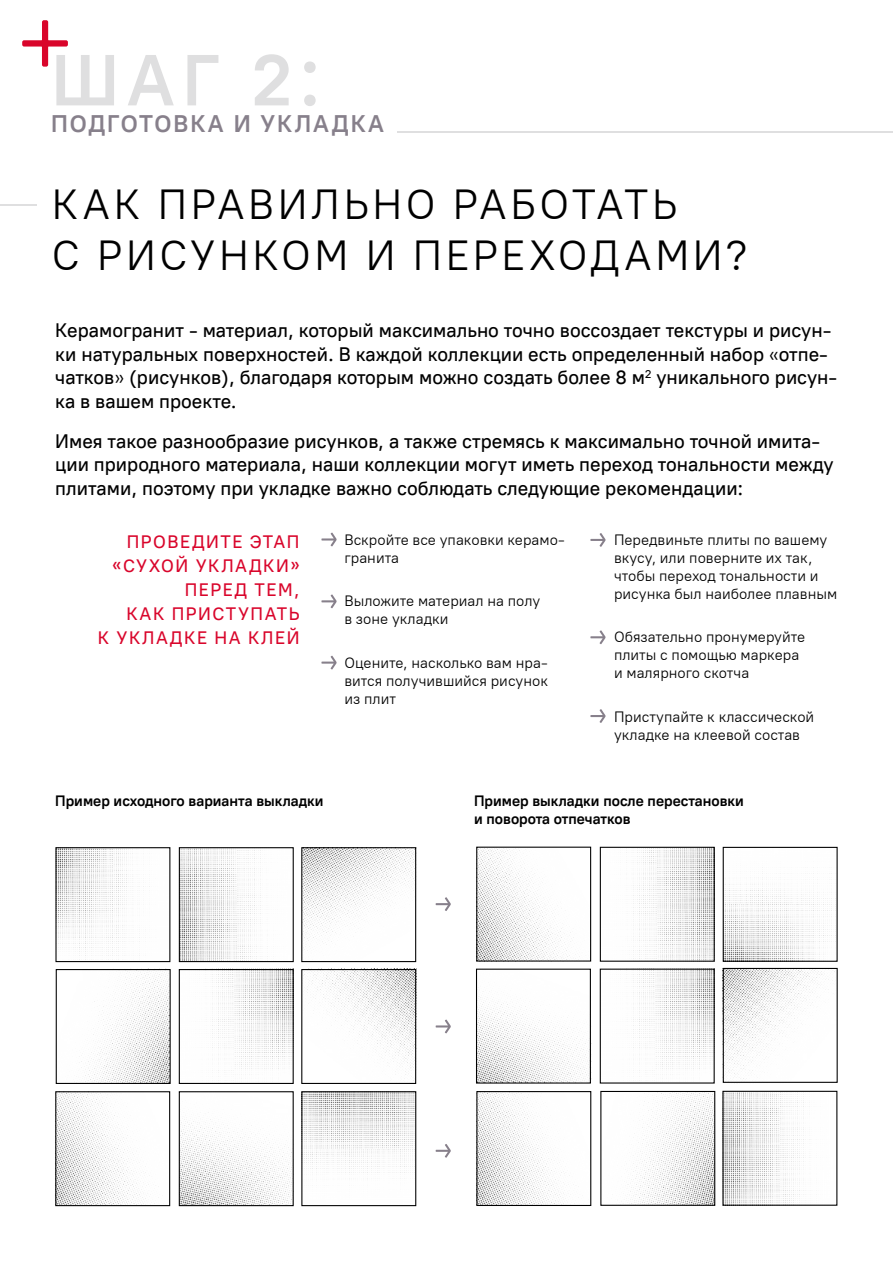
<style>
.page{position:relative;width:893px;height:1263px;background:#fff}
.page>*{position:absolute;margin:0;border:0;box-sizing:border-box;transform-origin:0 0}
.t1{font:72px "PT Root UIVF";color:#dfdfe0}
.t2{font:42px/51px "PT Root UI";letter-spacing:.085em;color:#000}
.t3{font:700 24px "PT Root UI";letter-spacing:.085em;color:#87808b}
.t4{font:500 19.5px/23.4px "PT Root UI";color:#000}
.t5{font:18.75px "Myriad Pro";color:#000}
.t6{font:500 18px/24px "PT Root UI";letter-spacing:.085em;color:#d9052b;text-align:right}
.t7{font:15px/18px "PT Root UI";color:#000}
.t8{font:700 15px/18px "PT Root UI";color:#000}
.s1{font-weight:400}
</style>
<div class="page">
<svg style="left:22px;top:20px;width:46px;height:47px"></svg>
<hr style="left:398px;top:132px;width:495px;height:1px;background:#dfdfe0">
<hr style="left:0;top:204px;width:36px;height:2px;background:#dfdfe0">
<img style="left:57px;top:849px;width:93px;height:111px">
<div style="left:55px;top:847px;width:115px;height:115px;border:1px solid #000"></div>
<img style="left:181px;top:849px;width:87px;height:111px">
<div style="left:179px;top:847px;width:115px;height:115px;border:1px solid #000"></div>
<img style="left:303px;top:849px;width:111px;height:102px">
<div style="left:301px;top:847px;width:115px;height:115px;border:1px solid #000"></div>
<img style="left:303px;top:971px;width:111px;height:110px">
<div style="left:301px;top:969px;width:115px;height:115px;border:1px solid #000"></div>
<img style="left:212px;top:971px;width:80px;height:104px">
<div style="left:179px;top:969px;width:115px;height:115px;border:1px solid #000"></div>
<img style="left:79px;top:971px;width:90px;height:111px">
<div style="left:56px;top:969px;width:115px;height:115px;border:1px solid #000"></div>
<img style="left:57px;top:1093px;width:102px;height:111px">
<div style="left:55px;top:1091px;width:115px;height:115px;border:1px solid #000"></div>
<img style="left:181px;top:1119px;width:111px;height:85px">
<div style="left:179px;top:1091px;width:115px;height:115px;border:1px solid #000"></div>
<img style="left:303px;top:1093px;width:111px;height:86px">
<div style="left:301px;top:1091px;width:115px;height:115px;border:1px solid #000"></div>
<img style="left:725px;top:867px;width:111px;height:93px">
<div style="left:723px;top:847px;width:115px;height:115px;border:1px solid #000"></div>
<img style="left:626px;top:849px;width:87px;height:111px">
<div style="left:600px;top:847px;width:115px;height:115px;border:1px solid #000"></div>
<img style="left:478px;top:849px;width:102px;height:110px">
<div style="left:476px;top:847px;width:115px;height:114px;border:1px solid #000"></div>
<img style="left:725px;top:970px;width:110px;height:109px">
<div style="left:723px;top:968px;width:115px;height:115px;border:1px solid #000"></div>
<img style="left:620px;top:970px;width:93px;height:105px">
<div style="left:600px;top:968px;width:115px;height:115px;border:1px solid #000"></div>
<img style="left:477px;top:968px;width:114px;height:113px">
<div style="left:476px;top:969px;width:115px;height:114px;border:1px solid #000"></div>
<img style="left:478px;top:1093px;width:97px;height:111px">
<div style="left:476px;top:1091px;width:115px;height:115px;border:1px solid #000"></div>
<img style="left:628px;top:1093px;width:85px;height:111px">
<div style="left:600px;top:1091px;width:115px;height:115px;border:1px solid #000"></div>
<img style="left:724px;top:1093px;width:86px;height:111px">
<div style="left:722px;top:1091px;width:115px;height:115px;border:1px solid #000"></div>
<svg style="left:321px;top:532px;width:16px;height:14px"></svg>
<svg style="left:590px;top:533px;width:15px;height:14px"></svg>
<svg style="left:590px;top:630px;width:15px;height:14px"></svg>
<svg style="left:590px;top:709px;width:15px;height:14px"></svg>
<svg style="left:321px;top:594px;width:16px;height:14px"></svg>
<svg style="left:321px;top:656px;width:16px;height:13px"></svg>
<svg style="left:436px;top:897px;width:15px;height:14px"></svg>
<svg style="left:436px;top:1019px;width:15px;height:14px"></svg>
<svg style="left:436px;top:1144px;width:15px;height:14px"></svg>
<h1 class="t1" style="left:51px;top:34px;width:271px">ШАГ 2:</h1>
<p class="t3" style="left:51px;top:109px;width:334px">ПОДГОТОВКА И УКЛАДКА</p>
<h2 class="t2" style="left:52px;top:178px;width:697px">КАК ПРАВИЛЬНО РАБОТАТЬ<br>С РИСУНКОМ И ПЕРЕХОДАМИ?</h2>
<p class="t4" style="left:55px;top:319px;width:784px">Керамогранит - материал, который максимально точно воссоздает текстуры и рисун&shy;ки натуральных поверхностей. В каждой коллекции есть определенный набор <span class="s1">«</span>отпе&shy;чатков<span class="s1">»</span> (рисунков), благодаря которым можно создать более 8 м<sup>2</sup> уникального рисун&shy;ка в вашем проекте.</p>
<p class="t4" style="left:55px;top:429px;width:780px">Имея такое разнообразие рисунков, а также стремясь к максимально точной имита&shy;ции природного материала, наши коллекции могут иметь переход тональности между плитами, поэтому при укладке важно соблюдать следующие рекомендации:</p>
<p class="t5" style="left:489px;top:344px;width:319px">Пример исходного варианта выкладки</p>
<p class="t6" style="left:98px;top:529px;width:203px">ПРОВЕДИТЕ ЭТАП «СУХОЙ УКЛАДКИ»<br>ПЕРЕД ТЕМ,<br>КАК ПРИСТУПАТЬ<br>К УКЛАДКЕ НА КЛЕЙ</p>
<p class="t7" style="left:344px;top:530px;width:222px">Вскройте все упаковки керамо&shy;гранита</p>
<p class="t7" style="left:344px;top:592px;width:197px">Выложите материал на полу в зоне укладки</p>
<p class="t7" style="left:344px;top:653px;width:205px;text-align:justify">Оцените, насколько вам нра&shy;вится получившийся рисунок из плит</p>
<p class="t7" style="left:614px;top:530px;width:225px">Передвиньте плиты по вашему вкусу, или поверните их так, чтобы переход тональности и рисунка был наиболее плавным</p>
<p class="t7" style="left:614px;top:628px;width:193px">Обязательно пронумеруйте плиты с помощью маркера и малярного скотча</p>
<p class="t7" style="left:614px;top:707px;width:202px">Приступайте к классической укладке на клеевой состав</p>
<p class="t8" style="left:55px;top:792px;width:270px">Пример исходного варианта выкладки</p>
<p class="t8" style="left:474px;top:792px;width:271px">Пример выкладки после перестановки и поворота отпечатков</p>
<p class="t5" style="left:68px;top:795px;width:319px">Пример исходного варианта выкладки</p>
</div>
